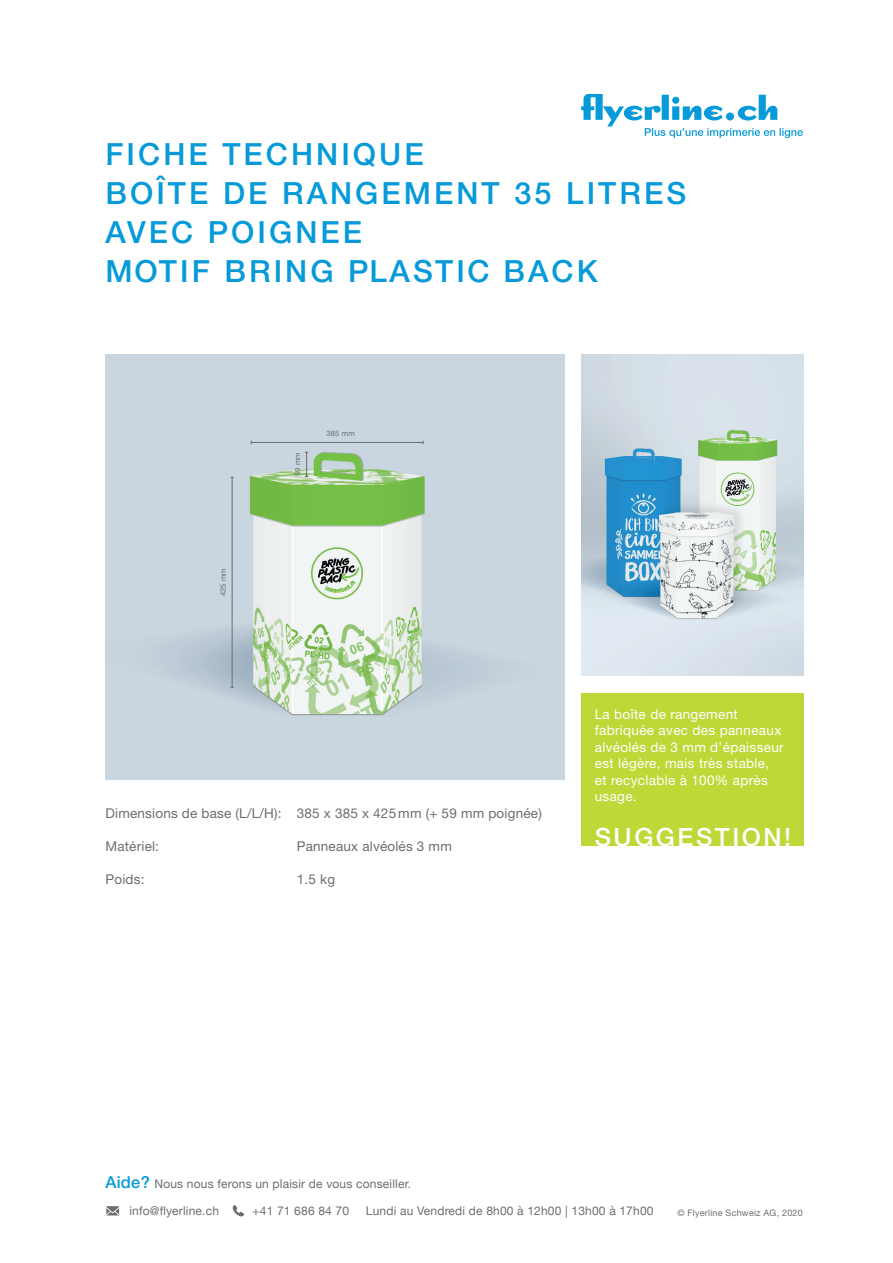
<style>
.page{position:relative;width:893px;height:1263px;background:#fff}
.page>*{position:absolute;margin:0;border:0;box-sizing:border-box;transform-origin:0 0}
.t1{font:500 30.6px/39.2px "Helvetica Neue LT Std";letter-spacing:.1em;color:#069ad9}
.t2{font:500 25.2px "Helvetica Neue LT Std";letter-spacing:.1em;color:#fff}
.t3{font:13.5px/16.5px "Helvetica Neue LT Std";letter-spacing:.025em;color:#fff}
.t4{font:13.5px "Helvetica Neue LT Std";letter-spacing:.015em;color:#6c6d70}
.t5{font:13.5px "Helvetica Neue";color:#6c6d70}
.t6{font:12px "Helvetica Neue";letter-spacing:.015em;color:#6c6d70}
.t7{font:9px "Helvetica Neue LT Std";letter-spacing:.025em;color:#6c6d70}
.t8{font:7.5px "Helvetica Neue LT Std";letter-spacing:.025em;color:#6c6d70}
.s1{font-family:"Helvetica Neue LT Std";font-weight:500;font-size:16.5px;color:#069ad9}
</style>
<div class="page">
<img style="left:581px;top:354px;width:222px;height:321px">
<svg style="left:581px;top:94px;width:222px;height:44px"></svg>
<svg style="left:106px;top:1206px;width:13px;height:9px"></svg>
<svg style="left:232px;top:1205px;width:12px;height:11px"></svg>
<div style="left:581px;top:693px;width:222px;height:153px;background:#c0d738"></div>
<img style="left:105px;top:354px;width:460px;height:425px">
<hr style="left:251px;top:442px;width:172px;height:1px;background:#6c6d70">
<svg style="left:305px;top:452px;width:3px;height:25px"></svg>
<hr style="left:232px;top:477px;width:1px;height:210px;background:#6c6d70">
<h1 class="t1" style="left:105px;top:134px;width:582px">FICHE TECHNIQUE<br>BOÎTE DE RANGEMENT 35 LITRES<br>AVEC POIGNEE<br>MOTIF BRING PLASTIC BACK</h1>
<p class="t8" style="left:219px;top:596px;width:30px;rotate:-90deg">425 mm</p>
<p class="t8" style="left:293px;top:476px;width:25px;rotate:-90deg">59 mm</p>
<p class="t8" style="left:326px;top:429px;width:30px">385 mm</p>
<p class="t4" style="left:105px;top:805px;width:438px">Dimensions de base (L/L/H): 385 x 385 x 425 mm (+ 59 mm poignée)</p>
<p class="t4" style="left:105px;top:838px;width:55px">Matériel:</p>
<p class="t4" style="left:297px;top:838px;width:157px">Panneaux alvéolés 3 mm</p>
<p class="t4" style="left:105px;top:871px;width:41px">Poids:</p>
<p class="t5" style="left:297px;top:869px;width:40px">1.5 kg</p>
<p class="t3" style="left:595px;top:705px;width:190px">La boîte de rangement fabriquée avec des panneaux alvéolés de 3 mm d’épaisseur est légère, mais très stable, et recyclable à 100% après usage.</p>
<h2 class="t2" style="left:595px;top:822px;width:198px">SUGGESTION!</h2>
<p class="t6" style="left:105px;top:1175px;width:307px"><span class="s1">Aide?</span> Nous nous ferons un plaisir de vous conseiller.</p>
<p class="t6" style="left:129px;top:1202px;width:91px">info@flyerline.ch</p>
<p class="t6" style="left:252px;top:1202px;width:98px">+41 71 686 84 70</p>
<p class="t6" style="left:366px;top:1202px;width:289px">Lundi au Vendredi de 8h00 à 12h00 | 13h00 à 17h00</p>
<p class="t7" style="left:677px;top:1207px;width:127px">© Flyerline Schweiz AG, 2020</p>
</div>
